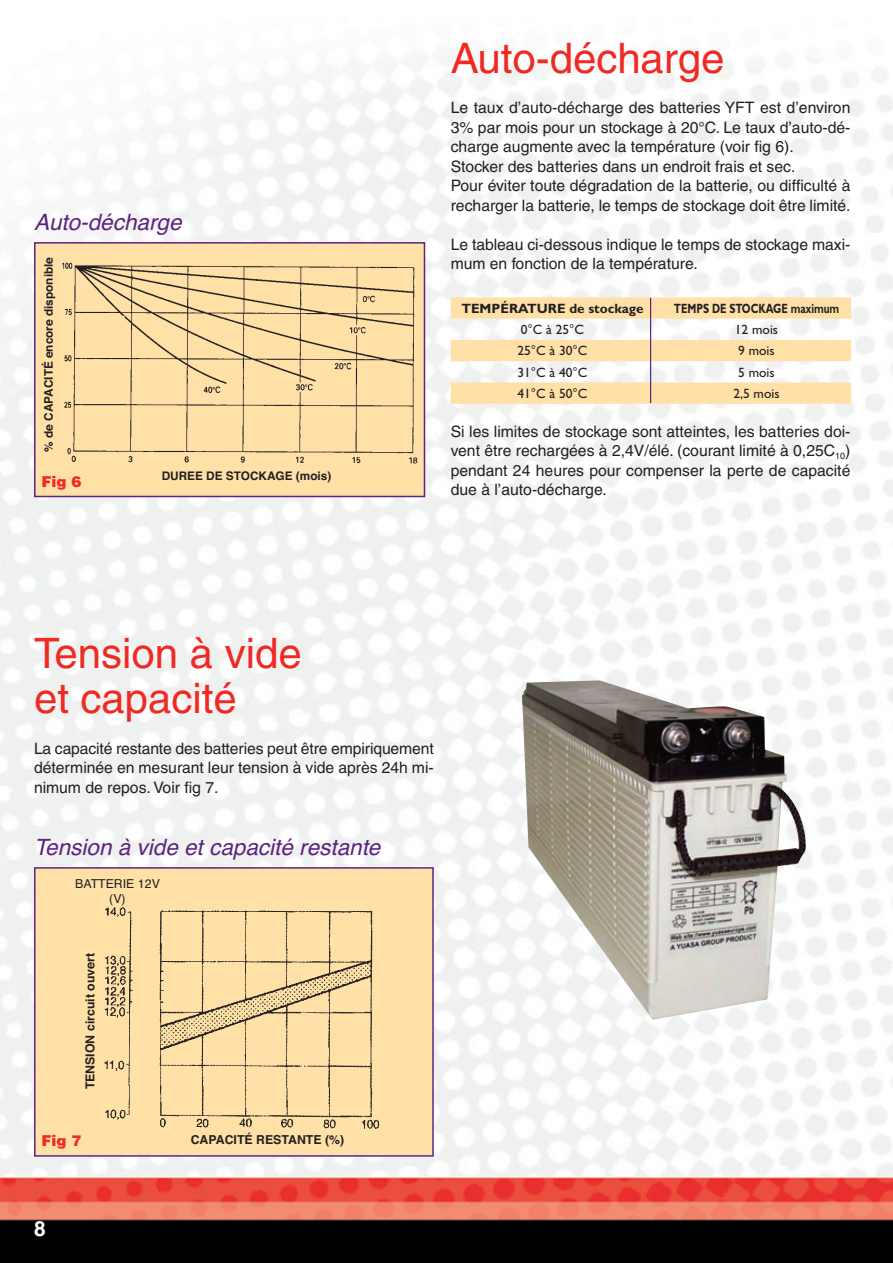
<style>
.page{position:relative;width:893px;height:1263px;background:#fff}
.page>*{position:absolute;margin:0;border:0;box-sizing:border-box;transform-origin:0 0}
.t1{font:42px/45px "Helvetica";color:#ee2a23}
.t2{font:italic 22.5px "Helvetica";color:#5d237f}
.t3{font:700 21px "Helvetica";color:#fff}
.t4{font:15.75px/19.5px "Helvetica";color:#231f20}
.t5{font:900 15px "Helvetica";color:#ee2a23}
.t6{font:13.5px "Gill Sans Std";color:#231f20}
.t7{font:700 13.5px "Gill Sans Std";color:#231f20;scale:.75 1}
.t8{font:700 13.5px "Gill Sans Std";color:#231f20}
.t9{font:700 12.3px "Helvetica";color:#231f20}
.t10{font:12.3px/14.9px "Helvetica";color:#231f20;text-align:center}
.t11{font:700 11.85px "Helvetica";color:#231f20}
</style>
<div class="page">
<img style="left:0;top:49px;width:893px;height:1214px">
<div style="left:36px;top:244px;width:388px;height:252px;background:#ffe1a8"></div>
<img style="left:62px;top:262px;width:356px;height:202px">
<div style="left:34px;top:242px;width:391px;height:255px;border:2px solid #5d237f"></div>
<div style="left:451px;top:297px;width:400px;height:22px;background:#ffe1a8"></div>
<div style="left:451px;top:340px;width:400px;height:21px;background:#ffe1a8"></div>
<div style="left:451px;top:382px;width:400px;height:22px;background:#ffe1a8"></div>
<hr style="left:650px;top:298px;width:1px;height:105px;background:#5d237f">
<div style="left:36px;top:869px;width:396px;height:286px;background:#ffe1a8"></div>
<img style="left:104px;top:907px;width:276px;height:222px">
<div style="left:34px;top:867px;width:400px;height:290px;border:2px solid #5d237f"></div>
<img style="left:522px;top:680px;width:284px;height:339px">
<h2 class="t2" style="left:34px;top:213px;width:149px">Auto-décharge</h2>
<p class="t11" style="left:44px;top:452px;width:196px;rotate:-90deg">% de CAPACITÉ encore disponible</p>
<p class="t5" style="left:42px;top:476px;width:41px">Fig 6</p>
<p class="t11" style="left:162px;top:471px;width:171px">DUREE DE STOCKAGE (mois)</p>
<h1 class="t1" style="left:451px;top:39px;width:275px">Auto-décharge</h1>
<p class="t4" style="left:451px;top:100px;width:401px">Le taux d’auto-décharge des batteries YFT est d’environ 3% par mois pour un stockage à 20°C. Le taux d’auto-dé&shy;charge augmente avec la température (voir fig 6).<br>Stocker des batteries dans un endroit frais et sec.<br>Pour éviter toute dégradation de la batterie, ou difficulté à recharger la batterie, le temps de stockage doit être limité.</p>
<p class="t4" style="left:451px;top:236px;width:401px">Le tableau ci-dessous indique le temps de stockage maxi&shy;mum en fonction de la température.</p>
<p class="t8" style="left:461px;top:303px;width:184px">TEMPÉRATURE de stockage</p>
<p class="t7" style="left:674px;top:303px;width:222px">TEMPS DE STOCKAGE maximum</p>
<p class="t6" style="left:521px;top:324px;width:65px">0°C à 25°C</p>
<p class="t6" style="left:735px;top:324px;width:45px">12 mois</p>
<p class="t6" style="left:517px;top:346px;width:72px">25°C à 30°C</p>
<p class="t6" style="left:738px;top:346px;width:38px">9 mois</p>
<p class="t6" style="left:517px;top:367px;width:72px">31°C à 40°C</p>
<p class="t6" style="left:738px;top:367px;width:38px">5 mois</p>
<p class="t6" style="left:517px;top:388px;width:72px">41°C à 50°C</p>
<p class="t6" style="left:733px;top:388px;width:48px">2,5 mois</p>
<p class="t4" style="left:451px;top:423px;width:401px;text-align:justify">Si les limites de stockage sont atteintes, les batteries doi&shy;vent être rechargées à 2,4V/élé. (courant limité à 0,25C<sub>10</sub>) pendant 24 heures pour compenser la perte de capacité due à l’auto-décharge.</p>
<h1 class="t1" style="left:34px;top:635px;width:269px">Tension à vide et capacité</h1>
<p class="t4" style="left:34px;top:740px;width:401px;text-align:justify">La capacité restante des batteries peut être empiriquement déterminée en mesurant leur tension à vide après 24h mi&shy;nimum de repos. Voir fig 7.</p>
<h2 class="t2" style="left:34px;top:838px;width:348px">Tension à vide et capacité restante</h2>
<p class="t10" style="left:75px;top:877px;width:86px">BATTERIE 12V (V)</p>
<p class="t9" style="left:86px;top:1089px;width:138px;rotate:-90deg">TENSION circuit ouvert</p>
<p class="t5" style="left:42px;top:1135px;width:41px">Fig 7</p>
<h3 class="t3" style="left:34px;top:1221px;width:13px">8</h3>
<p class="t9" style="left:191px;top:1136px;width:155px">CAPACITÉ RESTANTE (%)</p>
</div>
